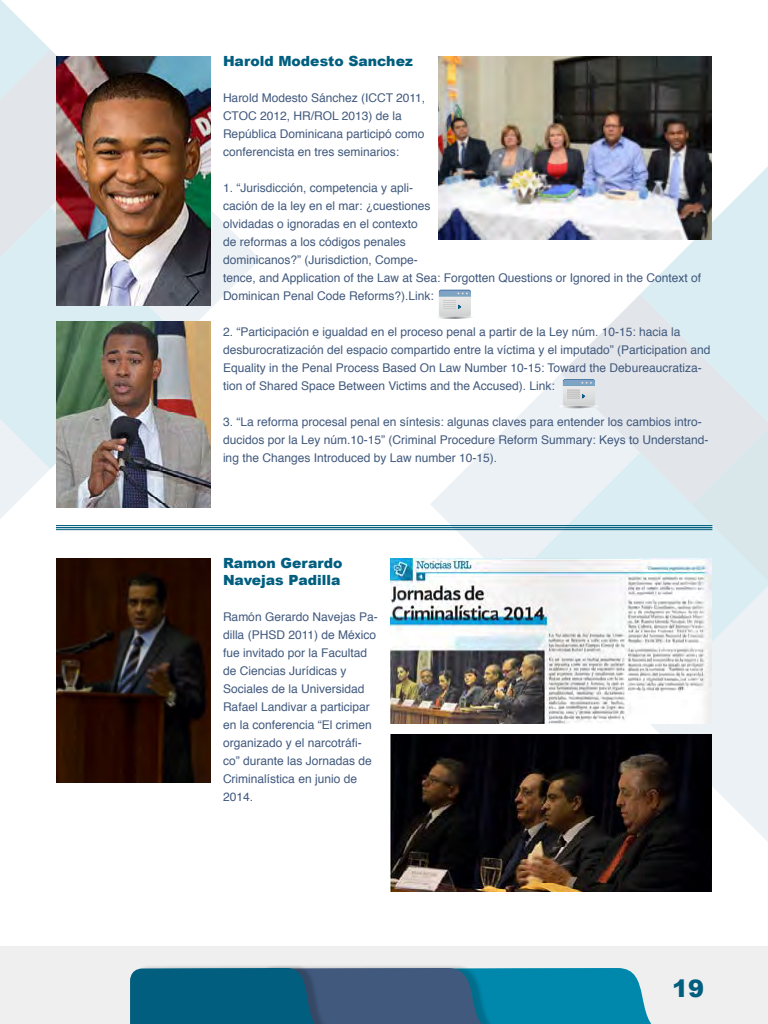
<style>
.page{position:relative;width:768px;height:1024px;background:#fff}
.page>*{position:absolute;margin:0;border:0;box-sizing:border-box;transform-origin:0 0}
.t1{font:900 24px "Arial";color:#015e7f}
.Titles{font:900 14px/17.2px "Arial";color:#015e7f}
.Paragraph_Style_1{font:12px/18px "Helvetica";color:#41597d}
</style>
<div class="page">
<div style="left:0;top:946px;width:768px;height:78px;background:#efefef"></div>
<div style="left:259px;top:965px;width:244px;height:59px;background:#000;opacity:.19"></div>
<div style="left:135px;top:965px;width:199px;height:59px;background:#000;opacity:.19"></div>
<svg style="left:130px;top:968px;width:522px;height:56px;background:#1a6c8e"></svg>
<svg style="left:0;top:0;width:57px;height:208px;background:#e4ebef"></svg>
<svg style="left:50px;top:128px;width:210px;height:193px"></svg>
<svg style="left:0;top:208px;width:181px;height:261px;background:#daecf1"></svg>
<svg style="left:0;top:338px;width:50px;height:181px;background:#e3f0f4"></svg>
<svg style="left:640px;top:166px;width:128px;height:128px;fill:#d9edf2"></svg>
<svg style="left:562px;top:294px;width:206px;height:159px;fill:#e2e6eb"></svg>
<svg style="left:430px;top:373px;width:210px;height:185px;fill:#ecf1f6"></svg>
<svg style="left:509px;top:453px;width:183px;height:105px;background:#e0edf2"></svg>
<svg style="left:650px;top:635px;width:118px;height:207px;background:#eef2f7"></svg>
<svg style="left:692px;top:373px;width:76px;height:262px;background:#dce8ed"></svg>
<svg style="left:559px;top:379px;width:40px;height:29px"></svg>
<svg style="left:438px;top:290px;width:34px;height:29px"></svg>
<img style="left:56px;top:321px;width:155px;height:187px">
<img style="left:438px;top:56px;width:274px;height:184px">
<img style="left:56px;top:56px;width:155px;height:250px">
<hr style="left:56px;top:525px;width:656px;height:1px;background:#015e7f">
<hr style="left:56px;top:527px;width:656px;height:1px;background:#015e7f">
<hr style="left:56px;top:529px;width:656px;height:1px;background:#015e7f">
<img style="left:56px;top:558px;width:155px;height:225px">
<img style="left:390px;top:734px;width:322px;height:158px">
<img style="left:390px;top:558px;width:322px;height:166px">
<p class="Titles" style="left:223px;top:52px;width:191px">Harold Modesto Sanchez</p>
<p class="Paragraph_Style_1" style="left:223px;top:89px;width:204px">Harold Modesto Sánchez (ICCT 2011, CTOC 2012, HR/ROL 2013) de la República Dominicana participó como conferencista en tres seminarios:</p>
<p class="Paragraph_Style_1" style="left:223px;top:179px;width:480px">1. “Jurisdicción, competencia y apli-<br>cación de la ley en el mar: ¿cuestiones<br>olvidadas o ignoradas en el contexto<br>de reformas a los códigos penales<br>dominicanos?” (Jurisdiction, Compe-<br>tence, and Application of the Law at Sea: Forgotten Questions or Ignored in the Context of Dominican Penal Code Reforms?).Link:</p>
<p class="Paragraph_Style_1" style="left:223px;top:323px;width:489px">2. “Participación e igualdad en el proceso penal a partir de la Ley núm. 10-15: hacia la desburocratización del espacio compartido entre la víctima y el imputado” (Participation and Equality in the Penal Process Based On Law Number 10-15: Toward the Debureaucratiza&shy;tion of Shared Space Between Victims and the Accused). Link:</p>
<p class="Paragraph_Style_1" style="left:223px;top:413px;width:487px">3. “La reforma procesal penal en síntesis: algunas claves para entender los cambios intro&shy;ducidos por la Ley núm.10-15” (Criminal Procedure Reform Summary: Keys to Understand&shy;ing the Changes Introduced by Law number 10-15).</p>
<p class="Titles" style="left:223px;top:554px;width:121px">Ramon Gerardo<br>Navejas Padilla</p>
<p class="Paragraph_Style_1" style="left:223px;top:608px;width:156px">Ramón Gerardo Navejas Pa&shy;dilla (PHSD 2011) de México fue invitado por la Facultad de Ciencias Jurídicas y<br>Sociales de la Universidad<br>Rafael Landivar a participar en la conferencia “El crimen organizado y el narcotráfi&shy;co” durante las Jornadas de<br>Criminalística en junio de<br>2014.</p>
<h1 class="t1" style="left:672px;top:971px;width:34px">19</h1>
</div>
